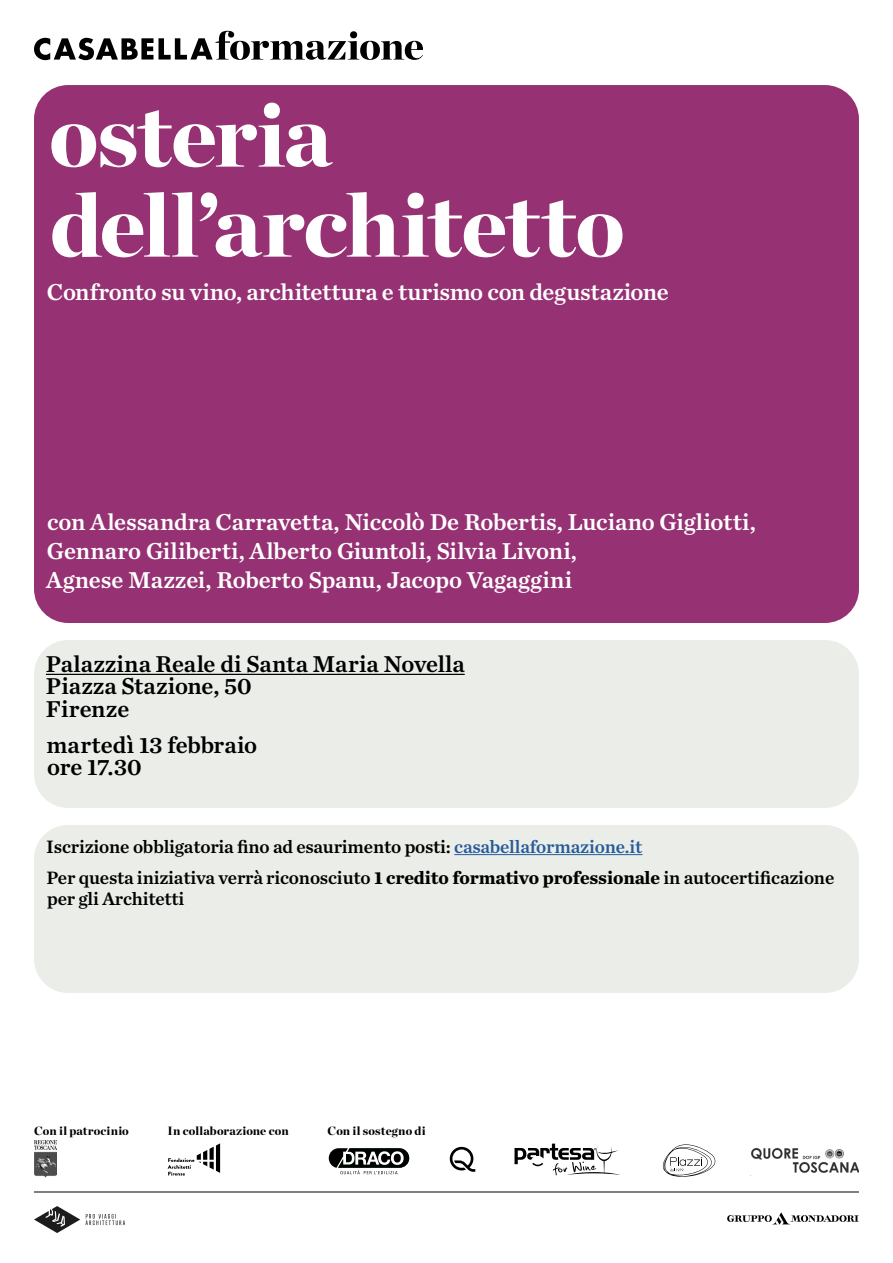
<style>
.page{position:relative;width:893px;height:1263px;background:#fff}
.page>*{position:absolute;margin:0;border:0;box-sizing:border-box;transform-origin:0 0}
.t1{font:900 90px/90px "Chronicle Display";letter-spacing:-.01em;color:#fff}
.t2{font:24px/28.8px "Chronicle Text G2 Semi";letter-spacing:-.005em;color:#fff}
.t3{font:24px/22.5px "Chronicle Text G2 Semi";letter-spacing:-.005em;color:#000}
.t4{font:18.75px/31.5px "Chronicle Text G2 Semi";letter-spacing:-.01em;color:#000}
.t5{font:900 12px "Chronicle Display";letter-spacing:.015em;color:#000}
.s1{color:#275b9b}
.s2{font-family:"Chronicle Text G2";font-weight:700}
</style>
<div class="page">
<div style="left:34px;top:85px;width:825px;height:538px;background:#963273;border-radius:34px"></div>
<div style="left:34px;top:640px;width:825px;height:168px;background:#eaede8;border-radius:34px"></div>
<div style="left:34px;top:825px;width:825px;height:168px;background:#eaede8;border-radius:34px"></div>
<hr style="left:46px;top:674px;width:419px;height:1px;background:#000">
<hr style="left:454px;top:854px;width:188px;height:1px;background:#275b9b">
<svg style="left:727px;top:1212px;width:132px;height:13px"></svg>
<svg style="left:86px;top:1214px;width:39px;height:11px"></svg>
<svg style="left:34px;top:1206px;width:46px;height:27px"></svg>
<svg style="left:34px;top:31px;width:389px;height:29px"></svg>
<img style="left:34px;top:1141px;width:22px;height:37px">
<svg style="left:329px;top:1148px;width:80px;height:26px"></svg>
<svg style="left:514px;top:1143px;width:106px;height:32px"></svg>
<svg style="left:662px;top:1144px;width:54px;height:33px"></svg>
<svg style="left:168px;top:1143px;width:52px;height:32px"></svg>
<svg style="left:450px;top:1147px;width:25px;height:25px"></svg>
<img style="left:750px;top:1147px;width:109px;height:29px">
<hr style="left:34px;top:1192px;width:825px;height:1px;background:#000">
<h1 class="t1" style="left:49px;top:84px;width:577px">osteria dell’architetto</h1>
<p class="t2" style="left:47px;top:276px;width:623px">Confronto su vino, architettura e turismo con degustazione</p>
<p class="t2" style="left:46px;top:506px;width:711px">con Alessandra Carravetta, Niccolò De Robertis, Luciano Gigliotti,<br>Gennaro Giliberti, Alberto Giuntoli, Silvia Livoni,<br>Agnese Mazzei, Roberto Spanu, Jacopo Vagaggini</p>
<p class="t3" style="left:46px;top:651px;width:420px">Palazzina Reale di Santa Maria Novella<br>Piazza Stazione, 50<br>Firenze</p>
<p class="t3" style="left:47px;top:732px;width:212px">martedì 13 febbraio ore 17.30</p>
<p class="t4" style="left:46px;top:830px;width:790px">Iscrizione obbligatoria fino ad esaurimento posti: <span class="s1">casabellaformazione.it<br></span>Per questa iniziativa verrà riconosciuto <span class="s2">1 credito formativo professionale</span> in autocertificazione</p>
<p class="t4" style="left:47px;top:882px;width:139px">per gli Architetti</p>
<p class="t5" style="left:34px;top:1120px;width:96px">Con il patrocinio</p>
<p class="t5" style="left:168px;top:1120px;width:123px">In collaborazione con</p>
<p class="t5" style="left:327px;top:1120px;width:100px">Con il sostegno di</p>
</div>
